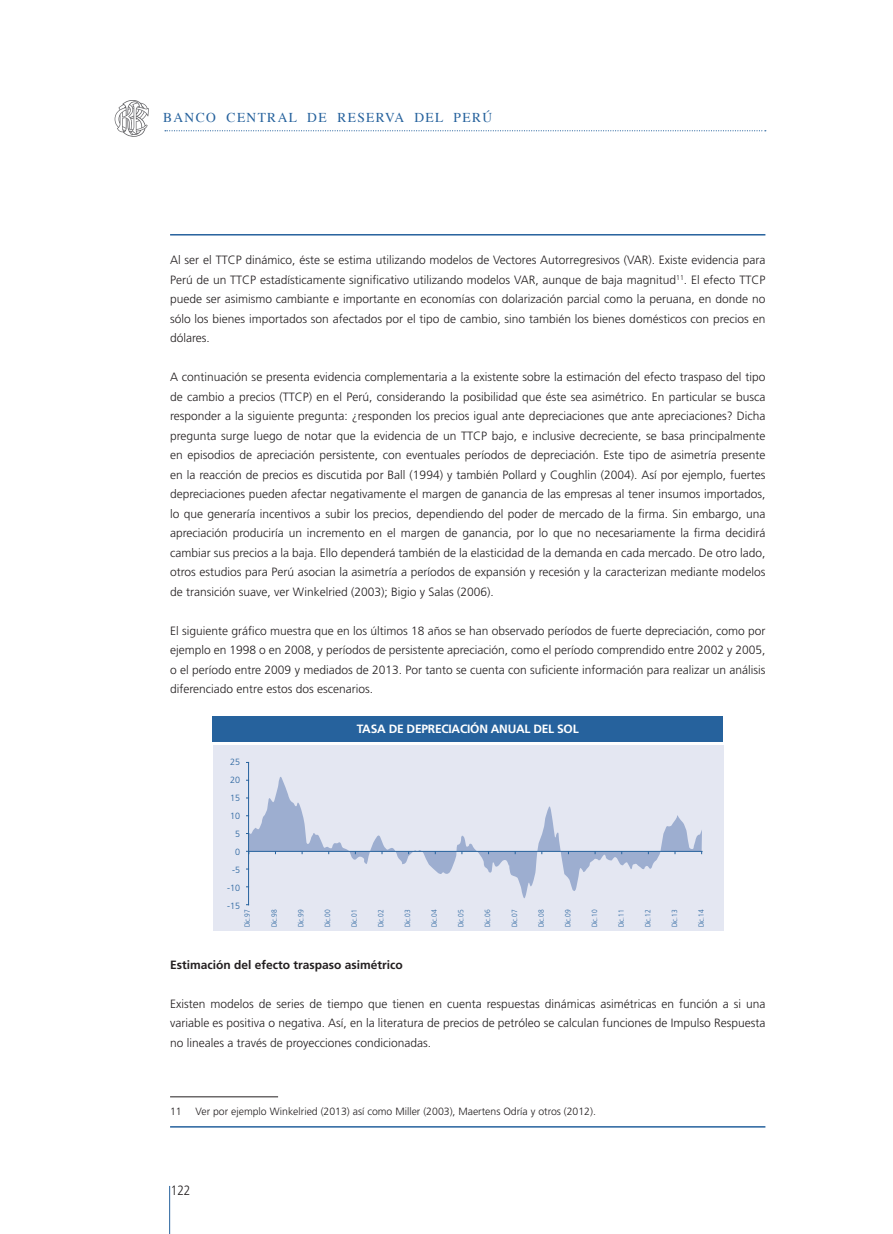
<style>
.page{position:relative;width:893px;height:1234px;background:#fff}
.page>*{position:absolute;margin:0;border:0;box-sizing:border-box;transform-origin:0 0}
.t1{font:13.5px "Times";letter-spacing:.1em;color:#26629d}
.t2{font:300 13.5px "Frutiger";color:#231f20;scale:.88 1}
.Normal{font:300 12px/19.5px "Frutiger";color:#231f20;text-align:justify}
.Normal-2{font:700 12px "Frutiger";color:#231f20}
.t3{font:700 12px "Frutiger";letter-spacing:-.02em;color:#fff}
.pie{font:300 10.5px "Frutiger";color:#231f20}
.t4{font:300 9px "Frutiger";color:#26629d}
.t5{font:300 7.5px "Frutiger";color:#26629d;scale:.88 1}
</style>
<div class="page">
<svg style="left:165px;top:130px;width:601px;height:1px"></svg>
<hr style="left:169px;top:1185px;width:1px;height:48px;background:#26629d">
<svg style="left:115px;top:100px;width:34px;height:37px"></svg>
<div style="left:213px;top:744px;width:511px;height:186px;background:#e4e7f2"></div>
<svg style="left:249px;top:773px;width:453px;height:125px"></svg>
<hr style="left:170px;top:1096px;width:108px;height:1px;background:#231f20">
<hr style="left:170px;top:234px;width:595px;height:1px;background:#26629d">
<div style="left:213px;top:715px;width:510px;height:26px;background:#26629d"></div>
<hr style="left:170px;top:1125px;width:595px;height:2px;background:#26629d">
<hr style="left:248px;top:762px;width:1px;height:142px;background:#26629d">
<hr style="left:249px;top:850px;width:453px;height:1px;background:#26629d">
<p class="t1" style="left:163px;top:105px;width:330px">BANCO CENTRAL DE RESERVA DEL PERÚ</p>
<p class="Normal" style="left:170px;top:250px;width:597px">Al ser el TTCP dinámico, éste se estima utilizando modelos de Vectores Autorregresivos (VAR). Existe evidencia para Perú de un TTCP estadísticamente significativo utilizando modelos VAR, aunque de baja magnitud<sup>11</sup>. El efecto TTCP puede ser asimismo cambiante e importante en economías con dolarización parcial como la peruana, en donde no sólo los bienes importados son afectados por el tipo de cambio, sino también los bienes domésticos con precios en dólares.</p>
<p class="Normal" style="left:170px;top:367px;width:597px">A continuación se presenta evidencia complementaria a la existente sobre la estimación del efecto traspaso del tipo de cambio a precios (TTCP) en el Perú, considerando la posibilidad que éste sea asimétrico. En particular se busca responder a la siguiente pregunta: ¿responden los precios igual ante depreciaciones que ante apreciaciones? Dicha pregunta surge luego de notar que la evidencia de un TTCP bajo, e inclusive decreciente, se basa principalmente en episodios de apreciación persistente, con eventuales períodos de depreciación. Este tipo de asimetría presente en la reacción de precios es discutida por Ball (1994) y también Pollard y Coughlin (2004). Así por ejemplo, fuertes depreciaciones pueden afectar negativamente el margen de ganancia de las empresas al tener insumos importados, lo que generaría incentivos a subir los precios, dependiendo del poder de mercado de la firma. Sin embargo, una apreciación produciría un incremento en el margen de ganancia, por lo que no necesariamente la firma decidirá cambiar sus precios a la baja. Ello dependerá también de la elasticidad de la demanda en cada mercado. De otro lado, otros estudios para Perú asocian la asimetría a períodos de expansión y recesión y la caracterizan mediante modelos de transición suave, ver Winkelried (2003); Bigio y Salas (2006).</p>
<p class="Normal" style="left:170px;top:621px;width:597px">El siguiente gráfico muestra que en los últimos 18 años se han observado períodos de fuerte depreciación, como por ejemplo en 1998 o en 2008, y períodos de persistente apreciación, como el período comprendido entre 2002 y 2005, o el período entre 2009 y mediados de 2013. Por tanto se cuenta con suficiente información para realizar un análisis diferenciado entre estos dos escenarios.</p>
<p class="t3" style="left:357px;top:722px;width:223px">TASA DE DEPRECIACIÓN ANUAL DEL SOL</p>
<p class="t4" style="left:230px;top:756px;width:12px">25</p>
<p class="t4" style="left:230px;top:774px;width:12px">20</p>
<p class="t4" style="left:230px;top:792px;width:12px">15</p>
<p class="t4" style="left:230px;top:810px;width:12px">10</p>
<p class="t4" style="left:235px;top:828px;width:7px">5</p>
<p class="t4" style="left:235px;top:846px;width:7px">0</p>
<p class="t4" style="left:232px;top:864px;width:10px">-5</p>
<p class="t4" style="left:227px;top:882px;width:15px">-10</p>
<p class="t4" style="left:227px;top:900px;width:15px">-15</p>
<p class="t5" style="left:243px;top:927px;width:22px;rotate:-90deg">Dic.97</p>
<p class="t5" style="left:270px;top:927px;width:22px;rotate:-90deg">Dic.98</p>
<p class="t5" style="left:297px;top:927px;width:22px;rotate:-90deg">Dic.99</p>
<p class="t5" style="left:323px;top:927px;width:22px;rotate:-90deg">Dic.00</p>
<p class="t5" style="left:350px;top:927px;width:22px;rotate:-90deg">Dic.01</p>
<p class="t5" style="left:377px;top:927px;width:22px;rotate:-90deg">Dic.02</p>
<p class="t5" style="left:403px;top:927px;width:22px;rotate:-90deg">Dic.03</p>
<p class="t5" style="left:430px;top:927px;width:22px;rotate:-90deg">Dic.04</p>
<p class="t5" style="left:457px;top:927px;width:22px;rotate:-90deg">Dic.05</p>
<p class="t5" style="left:483px;top:927px;width:22px;rotate:-90deg">Dic.06</p>
<p class="t5" style="left:510px;top:927px;width:22px;rotate:-90deg">Dic.07</p>
<p class="t5" style="left:537px;top:927px;width:22px;rotate:-90deg">Dic.08</p>
<p class="t5" style="left:564px;top:927px;width:22px;rotate:-90deg">Dic.09</p>
<p class="t5" style="left:590px;top:927px;width:22px;rotate:-90deg">Dic.10</p>
<p class="t5" style="left:617px;top:927px;width:22px;rotate:-90deg">Dic.11</p>
<p class="t5" style="left:644px;top:927px;width:22px;rotate:-90deg">Dic.12</p>
<p class="t5" style="left:670px;top:927px;width:22px;rotate:-90deg">Dic.13</p>
<p class="t5" style="left:697px;top:927px;width:22px;rotate:-90deg">Dic.14</p>
<p class="Normal-2" style="left:170px;top:957px;width:234px">Estimación del efecto traspaso asimétrico</p>
<p class="Normal" style="left:170px;top:993px;width:597px">Existen modelos de series de tiempo que tienen en cuenta respuestas dinámicas asimétricas en función a si una variable es positiva o negativa. Así, en la literatura de precios de petróleo se calculan funciones de Impulso Respuesta no lineales a través de proyecciones condicionadas.</p>
<p class="pie" style="left:170px;top:1104px;width:13px">11</p>
<p class="pie" style="left:196px;top:1104px;width:402px">Ver por ejemplo Winkelried (2013) así como Miller (2003), Maertens Odría y otros (2012).</p>
<p class="t2" style="left:171px;top:1182px;width:24px">122</p>
</div>
